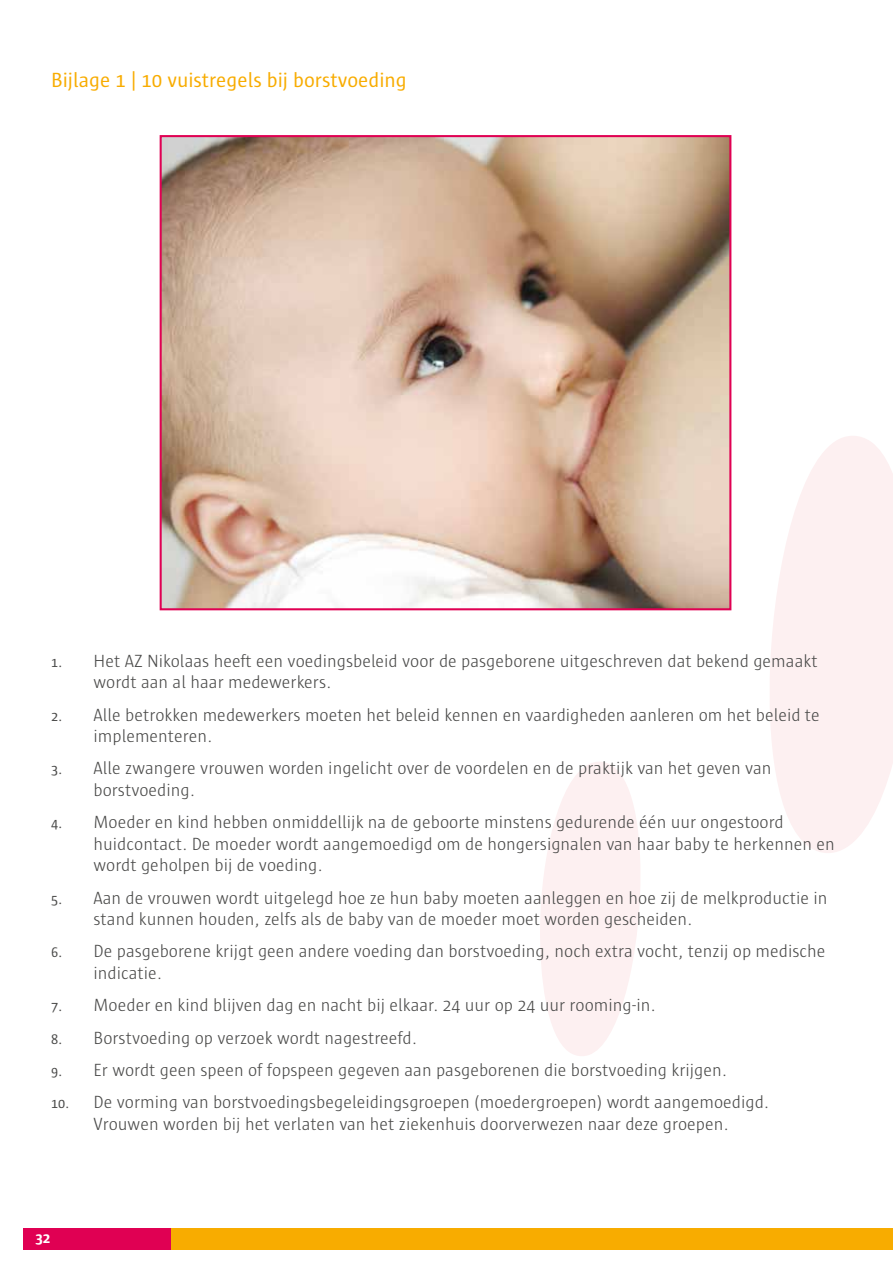
<style>
.page{position:relative;width:893px;height:1263px;background:#fff}
.page>*{position:absolute;margin:0;border:0;box-sizing:border-box;transform-origin:0 0}
.t1{font:21px "Sun";color:#f8ac00}
.t2{font:300 18px/21.6px "Sun";color:#4a4a49}
.t3{font:700 15px "Sun";color:#fff}
.s1{font-weight:400;font-size:14.25px}
</style>
<div class="page">
<svg style="left:770px;top:436px;width:123px;height:417px;fill:#fdf0f1"></svg>
<svg style="left:540px;top:762px;width:100px;height:294px"></svg>
<div style="left:23px;top:1228px;width:148px;height:22px;background:#e00053"></div>
<div style="left:171px;top:1228px;width:722px;height:22px;background:#f8ac00"></div>
<img style="left:163px;top:138px;width:565px;height:469px">
<div style="left:160px;top:135px;width:571px;height:475px;border:2px solid #e00053"></div>
<p class="t1" style="left:51px;top:69px;width:357px">Bijlage 1 | 10 vuistregels bij borstvoeding</p>
<p class="t2" style="left:94px;top:650px;width:726px;text-indent:-43px"><span class="s1">1.</span> Het AZ Nikolaas heeft een voedingsbeleid voor de pasgeborene uitgeschreven dat bekend gemaakt wordt aan al haar medewerkers.</p>
<p class="t2" style="left:94px;top:704px;width:728px;text-indent:-43px"><span class="s1">2.</span> Alle betrokken medewerkers moeten het beleid kennen en vaardigheden aanleren om het beleid te implementeren.</p>
<p class="t2" style="left:94px;top:758px;width:679px;text-indent:-43px"><span class="s1">3.</span> Alle zwangere vrouwen worden ingelicht over de voordelen en de praktijk van het geven van borstvoeding.</p>
<p class="t2" style="left:94px;top:811px;width:743px;text-indent:-43px"><span class="s1">4.</span> Moeder en kind hebben onmiddellijk na de geboorte minstens gedurende één uur ongestoord huidcontact. De moeder wordt aangemoedigd om de hongersignalen van haar baby te herkennen en wordt geholpen bij de voeding.</p>
<p class="t2" style="left:94px;top:887px;width:735px;text-indent:-43px"><span class="s1">5.</span> Aan de vrouwen wordt uitgelegd hoe ze hun baby moeten aanleggen en hoe zij de melkproductie in stand kunnen houden, zelfs als de baby van de moeder moet worden gescheiden.</p>
<p class="t2" style="left:94px;top:941px;width:733px;text-indent:-43px"><span class="s1">6.</span> De pasgeborene krijgt geen andere voeding dan borstvoeding, noch extra vocht, tenzij op medische indicatie.</p>
<p class="t2" style="left:51px;top:994px;width:606px"><span class="s1">7.</span> Moeder en kind blijven dag en nacht bij elkaar. 24 uur op 24 uur rooming-in.</p>
<p class="t2" style="left:51px;top:1027px;width:367px"><span class="s1">8.</span> Borstvoeding op verzoek wordt nagestreefd.</p>
<p class="t2" style="left:51px;top:1059px;width:677px"><span class="s1">9.</span> Er wordt geen speen of fopspeen gegeven aan pasgeborenen die borstvoeding krijgen.</p>
<p class="t2" style="left:51px;top:1091px;width:720px;text-align:center"><span class="s1">10.</span> De vorming van borstvoedingsbegeleidingsgroepen (moedergroepen) wordt aangemoedigd.<br>Vrouwen worden bij het verlaten van het ziekenhuis doorverwezen naar deze groepen.</p>
<p class="t3" style="left:35px;top:1229px;width:17px">32</p>
</div>
